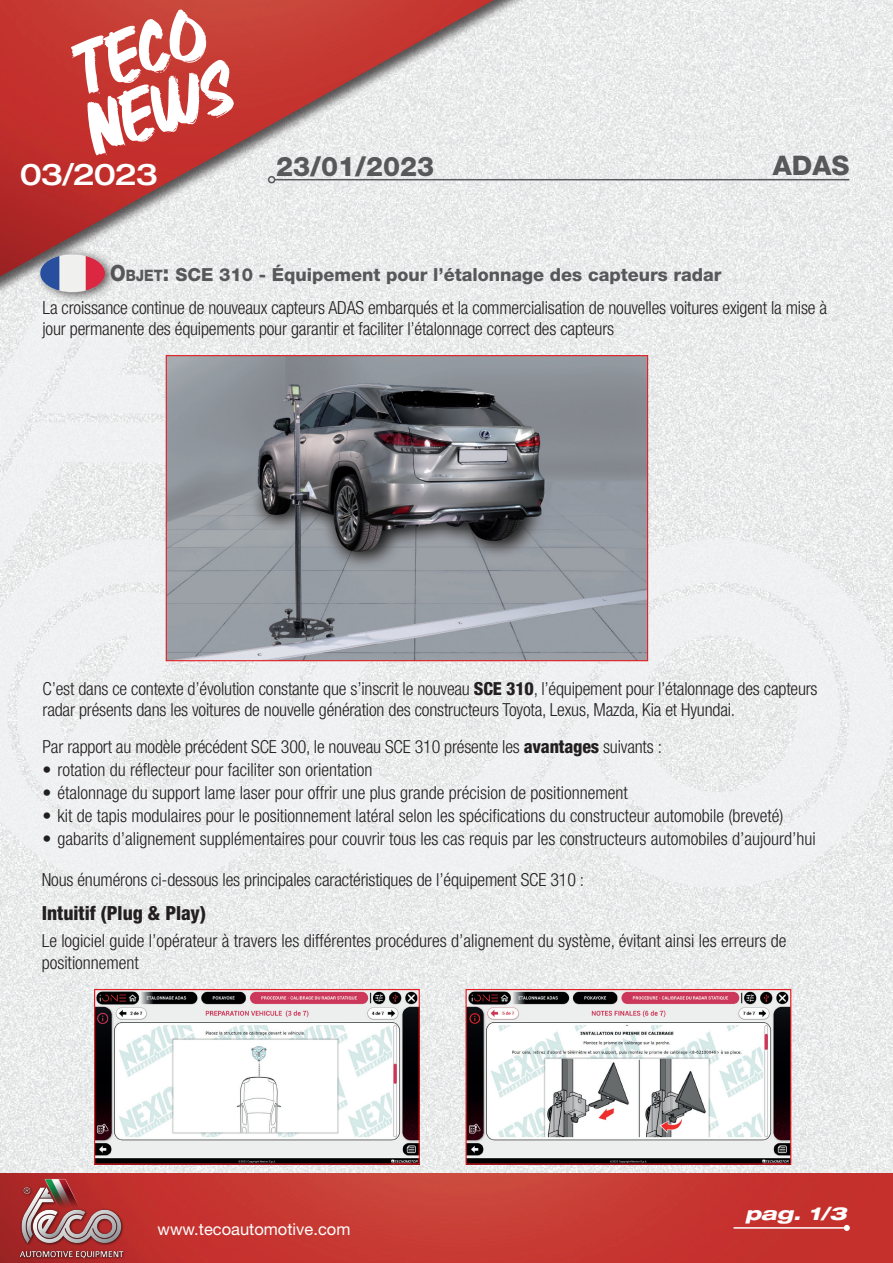
<style>
.page{position:relative;width:893px;height:1263px;background:#fff}
.page>*{position:absolute;margin:0;border:0;box-sizing:border-box;transform-origin:0 0}
.t1{font:500 expanded 30px "Helvetica Neue LT Std";letter-spacing:-.04em;color:#fff}
.t2{font:800 27px "Helvetica Neue LT Std";color:#57585a}
.t3{font:800 condensed 19.5px "Helvetica Neue LT Std";color:#231f20}
.t4{font:300 condensed 18px/21px "Helvetica Neue LT Std";letter-spacing:-.01em;color:#231f20}
.t5{font:italic 800 expanded 18px "Helvetica Neue LT Std";color:#fff;scale:1.09 1}
.t6{font:16.5px "Helvetica Neue LT Std";color:#fff}
.s1{font-weight:800;font-stretch:normal;font-size:22.5px;color:#57585a}
.s2{font-weight:800;font-stretch:normal;font-size:15.75px;color:#57585a}
.s3{font-weight:800;font-stretch:normal;color:#57585a}
.s4{font-weight:800}
</style>
<div class="page">
<img style="left:0;top:888px;width:893px;height:285px">
<img style="left:0;top:1173px;width:893px;height:90px">
<img style="left:18px;top:1176px;width:155px;height:83px">
<hr style="left:733px;top:1227px;width:114px;height:2px;background:#fff">
<svg style="left:844px;top:1225px;width:6px;height:6px"></svg>
<svg style="left:0;top:415px;width:893px;height:473px;fill:#eff0f0"></svg>
<img style="left:0;top:0;width:893px;height:401px">
<hr style="left:275px;top:179px;width:574px;height:1px;background:#57585a">
<div style="left:268px;top:176px;width:7px;height:7px;border:2px solid #57585a;border-radius:50%"></div>
<svg style="left:70px;top:9px;width:164px;height:146px"></svg>
<img style="left:168px;top:357px;width:478px;height:302px">
<div style="left:166px;top:355px;width:482px;height:306px;border:1px solid #e41f25"></div>
<div style="left:35px;top:248px;width:82px;height:55px;background:#231f20;opacity:.75"></div>
<img style="left:39px;top:253px;width:67px;height:39px">
<img style="left:96px;top:991px;width:322px;height:172px">
<div style="left:94px;top:989px;width:326px;height:176px;border:1px solid #e41f25"></div>
<img style="left:467px;top:991px;width:322px;height:172px">
<div style="left:465px;top:989px;width:326px;height:176px;border:1px solid #e41f25"></div>
<h1 class="t1" style="left:20px;top:155px;width:140px">03/2023</h1>
<h2 class="t2" style="left:276px;top:150px;width:160px">23/01/2023</h2>
<h2 class="t2" style="left:773px;top:149px;width:78px">ADAS</h2>
<p class="t4" style="left:43px;top:258px;width:786px;line-height:32.7px;text-indent:68px"><span class="s1">O</span><span class="s2">bjet</span><span class="s1">:</span> <span class="s3">SCE 310 - Équipement pour l’étalonnage des capteurs radar<br></span>La croissance continue de nouveaux capteurs ADAS embarqués et la commercialisation de nouvelles voitures exigent la mise à</p>
<p class="t4" style="left:43px;top:318px;width:573px">jour permanente des équipements pour garantir et faciliter l’étalonnage correct des capteurs</p>
<p class="t4" style="left:43px;top:678px;width:777px">C’est dans ce contexte d’évolution constante que s’inscrit le nouveau <span class="s4">SCE 310</span>, l’équipement pour l’étalonnage des capteurs radar présents dans les voitures de nouvelle génération des constructeurs Toyota, Lexus, Mazda, Kia et Hyundai.</p>
<p class="t4" style="left:43px;top:736px;width:621px">Par rapport au modèle précédent SCE 300, le nouveau SCE 310 présente les <span class="s4">avantages</span> suivants :</p>
<p class="t4" style="left:43px;top:759px;width:331px">• rotation du réflecteur pour faciliter son orientation</p>
<p class="t4" style="left:43px;top:782px;width:587px">• étalonnage du support lame laser pour offrir une plus grande précision de positionnement</p>
<p class="t4" style="left:43px;top:805px;width:742px">• kit de tapis modulaires pour le positionnement latéral selon les spécifications du constructeur automobile (breveté)</p>
<p class="t4" style="left:43px;top:828px;width:775px">• gabarits d’alignement supplémentaires pour couvrir tous les cas requis par les constructeurs automobiles d’aujourd’hui</p>
<p class="t4" style="left:42px;top:869px;width:544px">Nous énumérons ci-dessous les principales caractéristiques de l’équipement SCE 310 :</p>
<p class="t3" style="left:42px;top:901px;width:166px">Intuitif (Plug &amp; Play)</p>
<p class="t4" style="left:42px;top:930px;width:746px">Le logiciel guide l’opérateur à travers les différentes procédures d’alignement du système, évitant ainsi les erreurs de positionnement</p>
<p class="t6" style="left:158px;top:1219px;width:194px">www.tecoautomotive.com</p>
<p class="t5" style="left:745px;top:1202px;width:95px">pag. 1/3</p>
</div>
